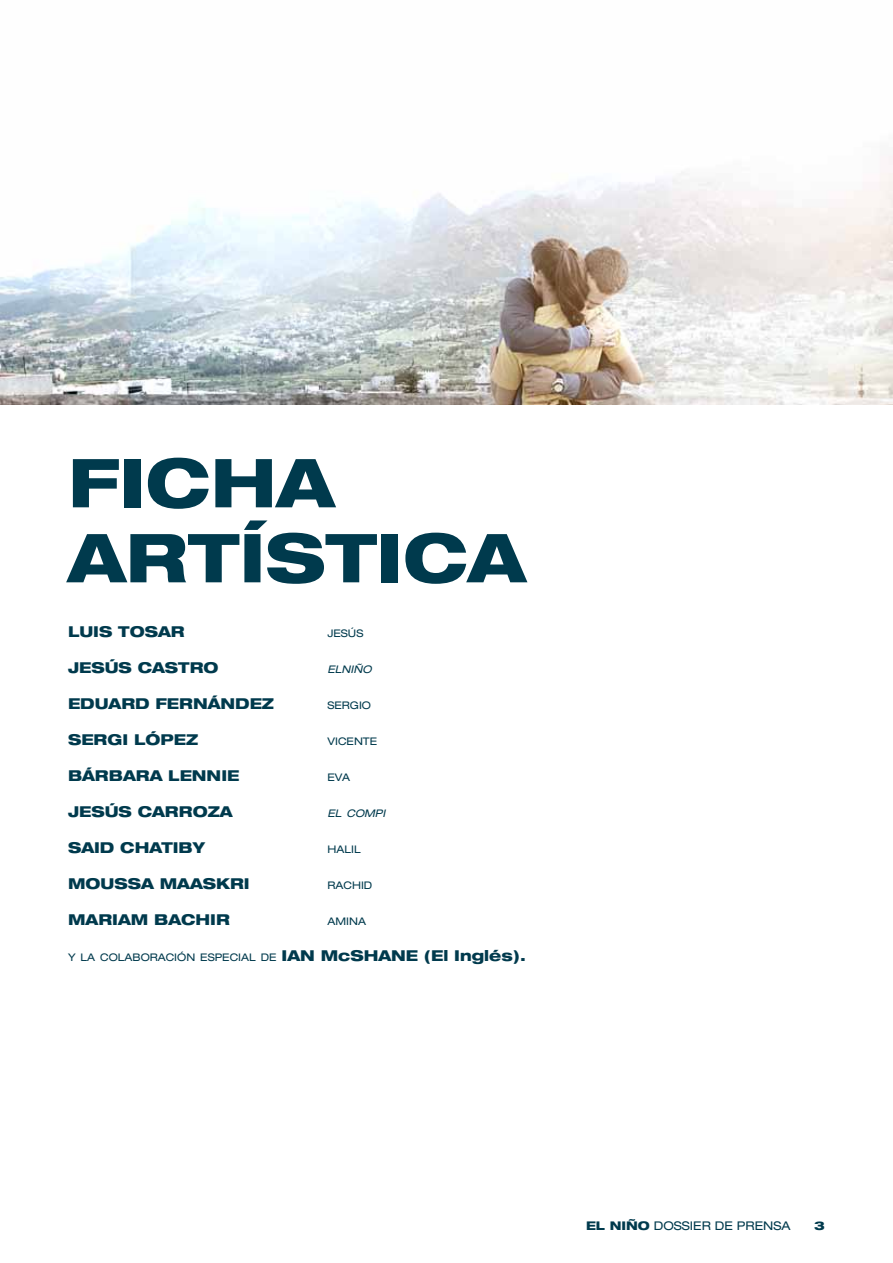
<style>
.page{position:relative;width:893px;height:1263px;background:#fff}
.page>*{position:absolute;margin:0;border:0;box-sizing:border-box;transform-origin:0 0}
.t1{font:800 expanded 67.5px/75px "Helvetica Neue LT Std";color:#003a4d}
.t2{font:800 expanded 15px "Helvetica Neue LT Std";color:#003a4d}
.t3{font:expanded 12px "Helvetica Neue LT Std";color:#003a4d}
.t4{font:800 expanded 12px "Helvetica Neue LT Std";color:#003a4d}
.t5{font:expanded 10.5px "Helvetica Neue LT Std";color:#003a4d}
.t6{font:italic expanded 10.5px "Helvetica Neue LT Std";color:#003a4d}
.s1{font-weight:800;font-size:15px}
.s2{font-weight:800}
</style>
<div class="page">
<img style="left:0;top:156px;width:893px;height:248px">
<h1 class="t1" style="left:68px;top:444px;width:268px">FICHA<br>ARTÍSTICA</h1>
<p class="t2" style="left:68px;top:622px;width:118px">LUIS TOSAR</p>
<p class="t5" style="left:328px;top:626px;width:37px">JESÚS</p>
<p class="t2" style="left:68px;top:658px;width:152px">JESÚS CASTRO</p>
<p class="t6" style="left:328px;top:662px;width:45px">ELNIÑO</p>
<p class="t2" style="left:68px;top:694px;width:208px">EDUARD FERNÁNDEZ</p>
<p class="t5" style="left:328px;top:698px;width:45px">SERGIO</p>
<p class="t2" style="left:68px;top:730px;width:132px">SERGI LÓPEZ</p>
<p class="t5" style="left:328px;top:734px;width:51px">VICENTE</p>
<p class="t2" style="left:68px;top:766px;width:173px">BÁRBARA LENNIE</p>
<p class="t5" style="left:328px;top:770px;width:24px">EVA</p>
<p class="t2" style="left:68px;top:802px;width:166px">JESÚS CARROZA</p>
<p class="t6" style="left:328px;top:806px;width:59px">EL COMPI</p>
<p class="t2" style="left:68px;top:838px;width:138px">SAID CHATIBY</p>
<p class="t5" style="left:328px;top:842px;width:35px">HALIL</p>
<p class="t2" style="left:68px;top:874px;width:183px">MOUSSA MAASKRI</p>
<p class="t5" style="left:328px;top:878px;width:46px">RACHID</p>
<p class="t2" style="left:68px;top:910px;width:163px">MARIAM BACHIR</p>
<p class="t5" style="left:328px;top:914px;width:40px">AMINA</p>
<p class="t5" style="left:68px;top:950px;width:459px">Y LA COLABORACIÓN ESPECIAL DE <span class="s1">IAN MCSHANE (EL INGLÉS).</span></p>
<p class="t3" style="left:586px;top:1218px;width:206px"><span class="s2">EL NI ÑO</span> DOSSIER DE PRENSA</p>
<p class="t4" style="left:814px;top:1218px;width:12px">3</p>
</div>
